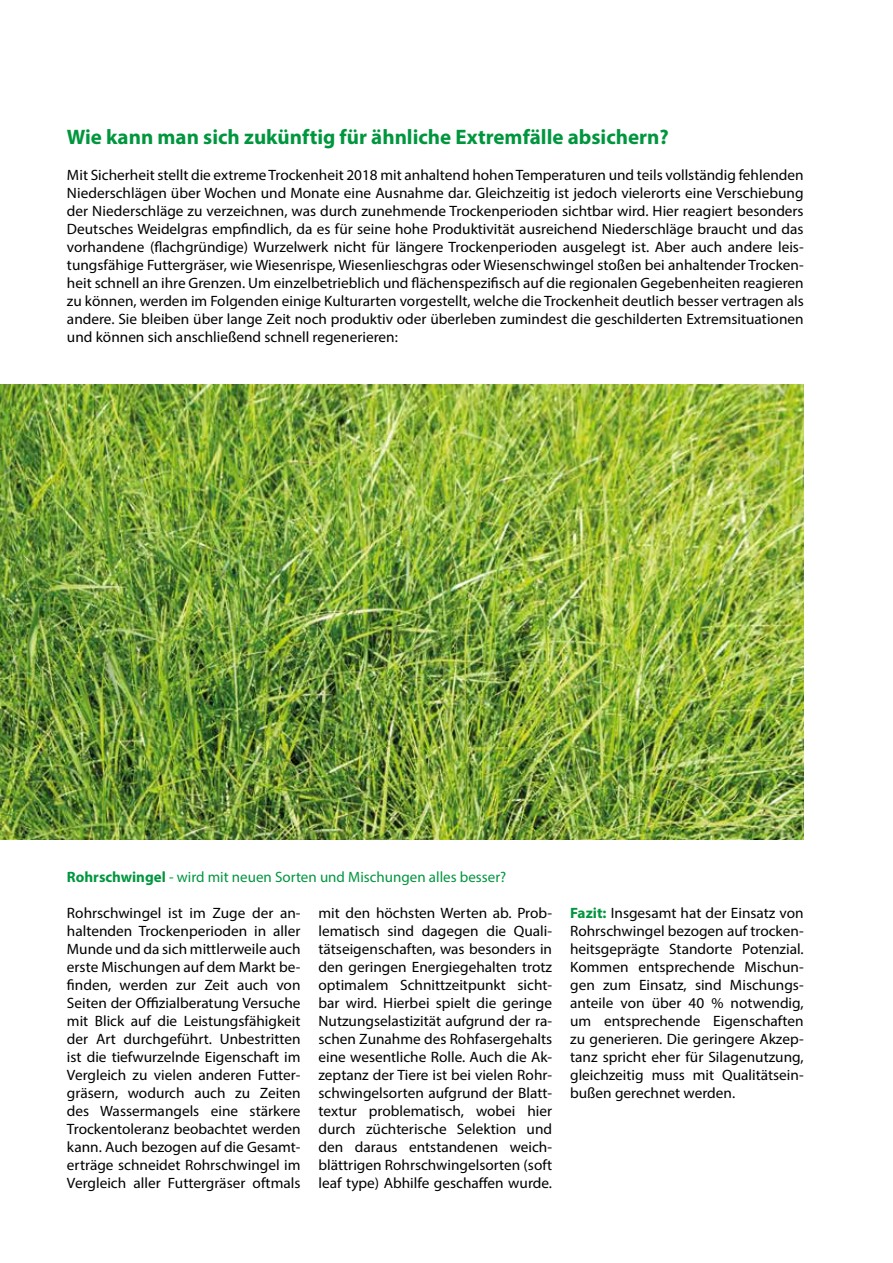
<style>
.page{position:relative;width:893px;height:1263px;background:#fff}
.page>*{position:absolute;margin:0;border:0;box-sizing:border-box;transform-origin:0 0}
.t1{font:700 21px "Myriad Pro";color:#00963e}
.t2{font:15px/18px "Myriad Pro";color:#000;text-align:justify}
.t3{font:15px "Myriad Pro";color:#00963e}
.s1{font-weight:700}
.s2{font-weight:700;color:#00963e}
</style>
<div class="page">
<img style="left:0;top:384px;width:804px;height:455px">
<h1 class="t1" style="left:67px;top:123px;width:603px">Wie kann man sich zukünftig für ähnliche Extremfälle absichern?</h1>
<p class="t2" style="left:67px;top:166px;width:738px">Mit Sicherheit stellt die extreme Trockenheit 2018 mit anhaltend hohen Temperaturen und teils vollständig fehlenden Niederschlägen über Wochen und Monate eine Ausnahme dar. Gleichzeitig ist jedoch vielerorts eine Verschiebung der Niederschläge zu verzeichnen, was durch zunehmende Trockenperioden sichtbar wird. Hier reagiert besonders Deutsches Weidelgras empfindlich, da es für seine hohe Produktivität ausreichend Niederschläge braucht und das vorhandene (flachgründige) Wurzelwerk nicht für längere Trockenperioden ausgelegt ist. Aber auch andere leis&shy;tungsfähige Futtergräser, wie Wiesenrispe, Wiesenlieschgras oder Wiesenschwingel stoßen bei anhaltender Trocken&shy;heit schnell an ihre Grenzen. Um einzelbetrieblich und flächenspezifisch auf die regionalen Gegebenheiten reagieren zu können, werden im Folgenden einige Kulturarten vorgestellt, welche die Trockenheit deutlich besser vertragen als andere. Sie bleiben über lange Zeit noch produktiv oder überleben zumindest die geschilderten Extremsituationen und können sich anschließend schnell regenerieren:</p>
<p class="t3" style="left:67px;top:868px;width:441px"><span class="s1">Rohrschwingel</span> - wird mit neuen Sorten und Mischungen alles besser?</p>
<p class="t2" style="left:67px;top:904px;width:235px">Rohrschwingel ist im Zuge der an&shy;haltenden Trockenperioden in aller Munde und da sich mittlerweile auch erste Mischungen auf dem Markt be&shy;finden, werden zur Zeit auch von Seiten der Offizialberatung Versuche mit Blick auf die Leistungsfähigkeit der Art durchgeführt. Unbestritten ist die tiefwurzelnde Eigenschaft im Vergleich zu vielen anderen Futter&shy;gräsern, wodurch auch zu Zeiten des Wassermangels eine stärkere Trockentoleranz beobachtet werden kann. Auch bezogen auf die Gesamt&shy;erträge schneidet Rohrschwingel im Vergleich aller Futtergräser oftmals</p>
<p class="t2" style="left:319px;top:904px;width:235px">mit den höchsten Werten ab. Prob&shy;lematisch sind dagegen die Quali&shy;tätseigenschaften, was besonders in den geringen Energiegehalten trotz optimalem Schnittzeitpunkt sicht&shy;bar wird. Hierbei spielt die geringe Nutzungselastizität aufgrund der ra&shy;schen Zunahme des Rohfasergehalts eine wesentliche Rolle. Auch die Ak&shy;zeptanz der Tiere ist bei vielen Rohr&shy;schwingelsorten aufgrund der Blatt&shy;textur problematisch, wobei hier durch züchterische Selektion und den daraus entstandenen weich&shy;blättrigen Rohrschwingelsorten (soft leaf type) Abhilfe geschaffen wurde.</p>
<p class="t2" style="left:570px;top:904px;width:235px"><span class="s2">Fazit:</span> Insgesamt hat der Einsatz von Rohrschwingel bezogen auf trocken&shy;heitsgeprägte Standorte Potenzial.<br>Kommen entsprechende Mischun&shy;gen zum Einsatz, sind Mischungs&shy;anteile von über 40 % notwendig, um entsprechende Eigenschaften zu generieren. Die geringere Akzep&shy;tanz spricht eher für Silagenutzung, gleichzeitig muss mit Qualitätsein&shy;bußen gerechnet werden.</p>
</div>
